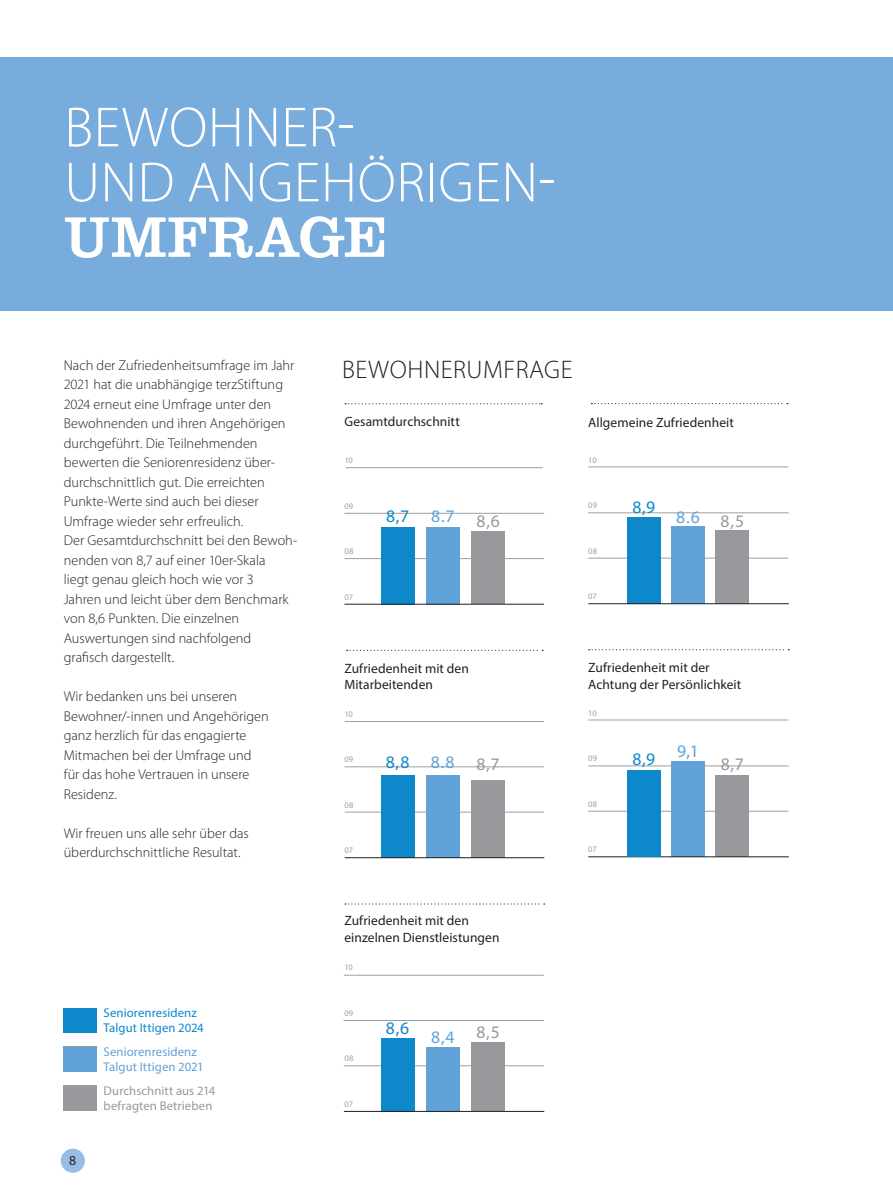
<style>
.page{position:relative;width:893px;height:1191px;background:#fff}
.page>*{position:absolute;margin:0;border:0;box-sizing:border-box;transform-origin:0 0}
.t1{font:59.4px "Clarendon LT Std";letter-spacing:.005em;color:#fff}
.t2{font:300 57px/54.9px "Myriad Pro";letter-spacing:.01em;color:#fff}
.t3{font:300 25.5px "Myriad Pro";letter-spacing:.02em;color:#231f20}
.t4{font:17.7px "Myriad Pro";color:#0c88cb}
.t5{font:17.7px "Myriad Pro";color:#61a2d8}
.t6{font:17.7px "Myriad Pro";color:#97999c}
.t7{font:300 14.25px/19.5px "Myriad Pro";color:#231f20}
.t8{font:13.65px "Myriad Pro";color:#231f20}
.t9{font:13.5px/16.5px "Myriad Pro";letter-spacing:.005em;color:#231f20}
.t10{font:12.75px/15px "Myriad Pro";letter-spacing:.005em;color:#97999c}
.t11{font:12.75px/15px "Myriad Pro";letter-spacing:.005em;color:#0c88cb}
.t12{font:12.75px/15px "Myriad Pro";letter-spacing:.005em;color:#61a2d8}
.t13{font:8.55px "Myriad Pro";letter-spacing:.005em;color:#9d9fa2}
.s1{color:#61a2d8}
.s2{color:#97999c}
</style>
<div class="page">
<div style="left:0;top:58px;width:893px;height:253px;background:#78acdc"></div>
<div style="left:63px;top:1008px;width:33px;height:24px;background:#0c88cb"></div>
<div style="left:63px;top:1046px;width:33px;height:25px;background:#61a2d8"></div>
<div style="left:63px;top:1085px;width:33px;height:25px;background:#97999c"></div>
<hr style="left:344px;top:558px;width:200px;height:1px;background:#9d9fa2">
<hr style="left:344px;top:513px;width:200px;height:1px;background:#9d9fa2">
<hr style="left:346px;top:467px;width:197px;height:1px;background:#9d9fa2">
<div style="left:381px;top:527px;width:33px;height:77px;background:#0c88cb"></div>
<div style="left:426px;top:527px;width:33px;height:77px;background:#61a2d8"></div>
<div style="left:471px;top:531px;width:34px;height:73px;background:#97999c"></div>
<hr style="left:345px;top:812px;width:199px;height:1px;background:#9d9fa2">
<hr style="left:344px;top:766px;width:200px;height:1px;background:#9d9fa2">
<hr style="left:345px;top:721px;width:199px;height:1px;background:#9d9fa2">
<div style="left:381px;top:775px;width:33px;height:82px;background:#0c88cb"></div>
<div style="left:426px;top:775px;width:33px;height:82px;background:#61a2d8"></div>
<div style="left:471px;top:780px;width:34px;height:77px;background:#97999c"></div>
<svg style="left:347px;top:650px;width:196px;height:1px"></svg>
<hr style="left:344px;top:1065px;width:200px;height:1px;background:#9d9fa2">
<hr style="left:343px;top:1020px;width:201px;height:1px;background:#9d9fa2">
<hr style="left:344px;top:975px;width:200px;height:1px;background:#9d9fa2">
<div style="left:381px;top:1038px;width:33px;height:73px;background:#0c88cb"></div>
<div style="left:426px;top:1047px;width:33px;height:64px;background:#61a2d8"></div>
<div style="left:471px;top:1042px;width:34px;height:69px;background:#97999c"></div>
<svg style="left:345px;top:903px;width:200px;height:1px"></svg>
<svg style="left:345px;top:403px;width:197px;height:1px"></svg>
<hr style="left:344px;top:604px;width:200px;height:1px;background:#231f20">
<hr style="left:345px;top:857px;width:199px;height:1px;background:#231f20">
<hr style="left:344px;top:1111px;width:200px;height:1px;background:#231f20">
<svg style="left:589px;top:649px;width:200px;height:1px"></svg>
<hr style="left:588px;top:811px;width:200px;height:1px;background:#9d9fa2">
<hr style="left:588px;top:765px;width:201px;height:1px;background:#9d9fa2">
<hr style="left:588px;top:719px;width:200px;height:1px;background:#9d9fa2">
<div style="left:671px;top:761px;width:34px;height:95px;background:#61a2d8"></div>
<div style="left:715px;top:774px;width:34px;height:82px;background:#97999c"></div>
<hr style="left:588px;top:856px;width:201px;height:1px;background:#231f20">
<div style="left:61px;top:1148px;width:24px;height:24px;background:#98bde4;border-radius:50%"></div>
<div style="left:627px;top:770px;width:33px;height:87px;background:#0c88cb"></div>
<svg style="left:591px;top:403px;width:197px;height:1px"></svg>
<hr style="left:588px;top:558px;width:200px;height:1px;background:#9d9fa2">
<hr style="left:588px;top:512px;width:201px;height:1px;background:#9d9fa2">
<hr style="left:588px;top:466px;width:200px;height:1px;background:#9d9fa2">
<div style="left:627px;top:517px;width:33px;height:87px;background:#0c88cb"></div>
<div style="left:671px;top:526px;width:34px;height:77px;background:#61a2d8"></div>
<div style="left:715px;top:530px;width:34px;height:74px;background:#97999c"></div>
<hr style="left:588px;top:603px;width:201px;height:1px;background:#231f20">
<h2 class="t2" style="left:64px;top:99px;width:493px">BEWOHNER-<br>UND ANGEHÖRIGEN-</h2>
<h1 class="t1" style="left:64px;top:202px;width:324px">UMFRAGE</h1>
<p class="t7" style="left:64px;top:355px;width:235px">Nach der Zufriedenheitsumfrage im Jahr 2021 hat die unabhängige terzStiftung 2024 erneut eine Umfrage unter den Bewohnenden und ihren Angehörigen durchgeführt. Die Teilnehmenden bewerten die Seniorenresidenz über&shy;durchschnittlich gut. Die erreichten Punkte-Werte sind auch bei dieser Umfrage wieder sehr erfreulich.<br>Der Gesamtdurchschnitt bei den Bewoh&shy;nenden von 8,7 auf einer 10er-Skala<br>liegt genau gleich hoch wie vor 3<br>Jahren und leicht über dem Benchmark von 8,6 Punkten. Die einzelnen Auswertungen sind nachfolgend grafisch dargestellt.</p>
<p class="t7" style="left:64px;top:686px;width:206px">Wir bedanken uns bei unseren<br>Bewohner/-innen und Angehörigen ganz herzlich für das engagierte<br>Mitmachen bei der Umfrage und für das hohe Vertrauen in unsere<br>Residenz.</p>
<p class="t7" style="left:64px;top:823px;width:187px">Wir freuen uns alle sehr über das überdurchschnittliche Resultat.</p>
<p class="t11" style="left:104px;top:1005px;width:102px">Seniorenresidenz<br>Talgut Ittigen 2024</p>
<p class="t12" style="left:104px;top:1044px;width:101px">Seniorenresidenz<br>Talgut Ittigen 2021</p>
<p class="t8" style="left:69px;top:1152px;width:9px">8</p>
<p class="t10" style="left:104px;top:1082px;width:113px">Durchschnitt aus 214 befragten Betrieben</p>
<h3 class="t3" style="left:342px;top:354px;width:232px">BEWOHNERUMFRAGE</h3>
<p class="t9" style="left:344px;top:413px;width:117px">Gesamtdurchschnitt</p>
<p class="t13" style="left:344px;top:455px;width:10px">10</p>
<p class="t13" style="left:344px;top:500px;width:10px">09</p>
<p class="t13" style="left:344px;top:546px;width:10px">08</p>
<p class="t13" style="left:344px;top:591px;width:10px">07</p>
<p class="t4" style="left:386px;top:504px;width:70px">8,7 <span class="s1">8.7</span></p>
<p class="t6" style="left:476px;top:510px;width:25px">8,6</p>
<p class="t9" style="left:588px;top:414px;width:147px">Allgemeine Zufriedenheit</p>
<p class="t13" style="left:588px;top:454px;width:10px">10</p>
<p class="t13" style="left:588px;top:500px;width:10px">09</p>
<p class="t13" style="left:588px;top:545px;width:10px">08</p>
<p class="t13" style="left:588px;top:591px;width:10px">07</p>
<p class="t4" style="left:632px;top:496px;width:24px">8,9</p>
<p class="t5" style="left:676px;top:506px;width:69px">8.6 <span class="s2">8,5</span></p>
<p class="t9" style="left:588px;top:659px;width:155px">Zufriedenheit mit der<br>Achtung der Persönlichkeit</p>
<p class="t9" style="left:344px;top:660px;width:126px">Zufriedenheit mit den<br>Mitarbeitenden</p>
<p class="t13" style="left:344px;top:708px;width:10px">10</p>
<p class="t13" style="left:344px;top:754px;width:10px">09</p>
<p class="t13" style="left:344px;top:799px;width:10px">08</p>
<p class="t13" style="left:344px;top:845px;width:10px">07</p>
<p class="t13" style="left:588px;top:707px;width:10px">10</p>
<p class="t13" style="left:588px;top:753px;width:10px">09</p>
<p class="t13" style="left:588px;top:798px;width:10px">08</p>
<p class="t13" style="left:588px;top:844px;width:10px">07</p>
<p class="t5" style="left:677px;top:739px;width:23px">9,1</p>
<p class="t4" style="left:386px;top:751px;width:70px">8,8 <span class="s1">8.8</span></p>
<p class="t4" style="left:632px;top:748px;width:24px">8,9</p>
<p class="t6" style="left:721px;top:753px;width:25px">8,7</p>
<p class="t6" style="left:476px;top:753px;width:25px">8,7</p>
<p class="t9" style="left:344px;top:912px;width:157px">Zufriedenheit mit den einzelnen Dienstleistungen</p>
<p class="t13" style="left:344px;top:962px;width:10px">10</p>
<p class="t13" style="left:344px;top:1007px;width:10px">09</p>
<p class="t13" style="left:344px;top:1053px;width:10px">08</p>
<p class="t13" style="left:344px;top:1098px;width:10px">07</p>
<p class="t4" style="left:386px;top:1017px;width:25px">8,6</p>
<p class="t5" style="left:431px;top:1026px;width:25px">8,4</p>
<p class="t6" style="left:476px;top:1021px;width:25px">8,5</p>
</div>
